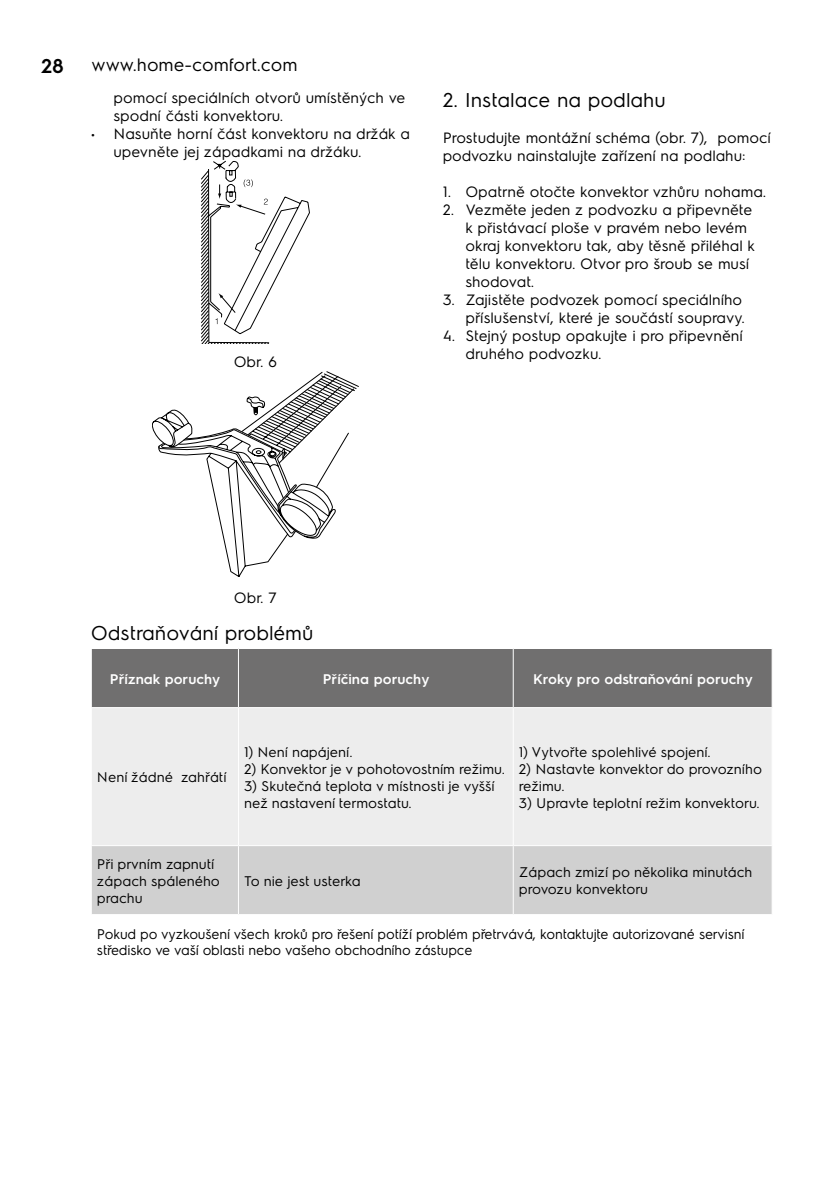
<style>
.page{position:relative;width:840px;height:1191px;background:#fff}
.page>*{position:absolute;margin:0;border:0;box-sizing:border-box;transform-origin:0 0}
.t1{font:20px "Electrolux Sans";color:#000}
.t2{font:20px "Electrolux Sans Sem Bd";color:#000}
.t3{font:18px "Electrolux Sans";color:#000}
.t4{font:15px/18px "Electrolux Sans";color:#000}
.t5{font:14px/16.8px "Electrolux Sans";color:#000}
.t6{font:14px "Electrolux Sans Sem Bd";color:#fff}
</style>
<div class="page">
<svg style="left:201px;top:161px;width:108px;height:182px"></svg>
<svg style="left:152px;top:371px;width:206px;height:206px"></svg>
<div style="left:92px;top:649px;width:679px;height:58px;background:#706f6f"></div>
<div style="left:92px;top:708px;width:679px;height:137px;background:#ededed"></div>
<div style="left:92px;top:846px;width:679px;height:68px;background:#d0d0d0"></div>
<hr style="left:238px;top:649px;width:1px;height:58px;background:#fff">
<hr style="left:512px;top:649px;width:1px;height:58px;background:#fff">
<hr style="left:238px;top:708px;width:1px;height:137px;background:#fff">
<hr style="left:512px;top:708px;width:1px;height:137px;background:#fff">
<hr style="left:238px;top:846px;width:1px;height:68px;background:#fff">
<hr style="left:512px;top:846px;width:1px;height:68px;background:#fff">
<h1 class="t2" style="left:41px;top:52px;width:24px">28</h1>
<p class="t3" style="left:91px;top:52px;width:207px">www.home-comfort.com</p>
<p class="t4" style="left:113px;top:88px;width:293px">pomocí speciálních otvorů umístěných ve spodní části konvektoru.</p>
<p class="t4" style="left:113px;top:124px;width:298px;text-indent:-23px">• Nasuňte horní část konvektoru na držák a upevněte jej západkami na držáku.</p>
<p class="t4" style="left:233px;top:352px;width:45px">Obr. 6</p>
<h1 class="t1" style="left:442px;top:86px;width:224px">2. Instalace na podlahu</h1>
<p class="t4" style="left:442px;top:128px;width:329px">Prostudujte montážní schéma (obr. 7), pomocí podvozku nainstalujte zařízení na podlahu:</p>
<p class="t4" style="left:442px;top:182px;width:325px">1. Opatrně otočte konvektor vzhůru nohama.</p>
<p class="t4" style="left:465px;top:200px;width:291px;text-indent:-23px">2. Vezměte jeden z podvozku a připevněte k přistávací ploše v pravém nebo levém okraj konvektoru tak, aby těsně přiléhal k tělu konvektoru. Otvor pro šroub se musí shodovat.</p>
<p class="t4" style="left:442px;top:290px;width:303px;text-align:right">3. Zajistěte podvozek pomocí speciálního příslušenství, které je součástí soupravy.</p>
<p class="t4" style="left:465px;top:326px;width:279px;text-indent:-23px">4. Stejný postup opakujte i pro připevnění druhého podvozku.</p>
<p class="t4" style="left:234px;top:587px;width:44px">Obr. 7</p>
<h1 class="t1" style="left:91px;top:619px;width:224px">Odstraňování problémů</h1>
<p class="t6" style="left:110px;top:669px;width:112px">Příznak poruchy</p>
<p class="t6" style="left:322px;top:669px;width:108px">Příčina poruchy</p>
<p class="t6" style="left:533px;top:669px;width:221px">Kroky pro odstraňování poruchy</p>
<p class="t5" style="left:97px;top:768px;width:131px">Není žádné zahřátí</p>
<p class="t5" style="left:244px;top:743px;width:110px">1) Není napájení.</p>
<p class="t5" style="left:244px;top:759px;width:262px">2) Konvektor je v pohotovostním režimu.</p>
<p class="t5" style="left:244px;top:776px;width:252px">3) Skutečná teplota v místnosti je vyšší než nastavení termostatu.</p>
<p class="t5" style="left:518px;top:743px;width:193px">1) Vytvořte spolehlivé spojení.</p>
<p class="t5" style="left:518px;top:759px;width:244px">2) Nastavte konvektor do provozního režimu.</p>
<p class="t5" style="left:518px;top:793px;width:242px">3) Upravte teplotní režim konvektoru.</p>
<p class="t5" style="left:97px;top:854px;width:124px">Při prvním zapnutí zápach spáleného prachu</p>
<p class="t5" style="left:244px;top:871px;width:118px">To nie jest usterka</p>
<p class="t5" style="left:518px;top:863px;width:235px">Zápach zmizí po několika minutách provozu konvektoru</p>
<p class="t5" style="left:97px;top:925px;width:648px;line-height:16px">Pokud po vyzkoušení všech kroků pro řešení potíží problém přetrvává, kontaktujte autorizované servisní středisko ve vaší oblasti nebo vašeho obchodního zástupce</p>
</div>
